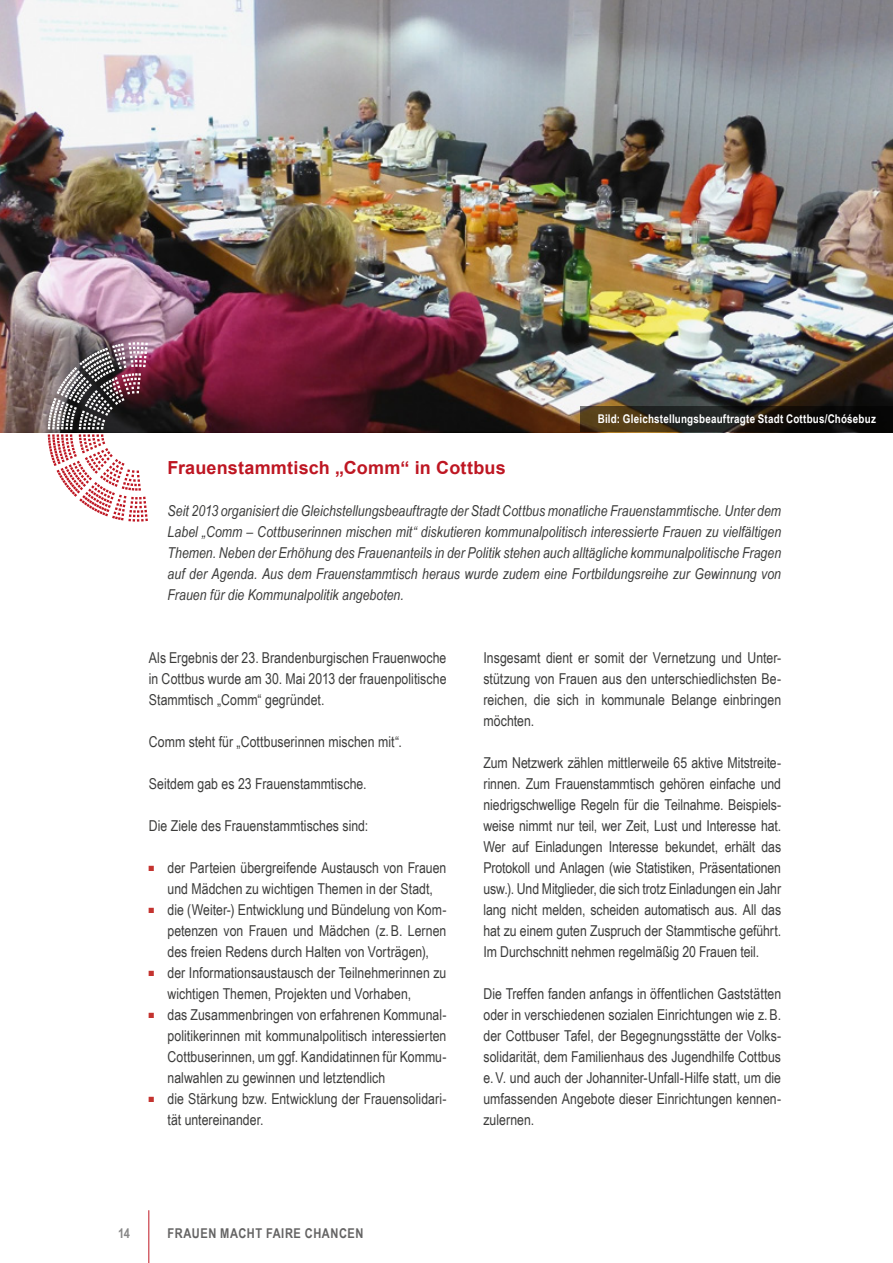
<style>
.page{position:relative;width:893px;height:1263px;background:#fff}
.page>*{position:absolute;margin:0;border:0;box-sizing:border-box;transform-origin:0 0}
.H1_1{font:700 18px "Arial";letter-spacing:.01em;color:#be1622}
.t1{font:15px/21px "Arial Narrow";color:#3c3c3b;text-align:justify}
.Zusammenfassung{font:italic 15px/21px "Arial Narrow";letter-spacing:.005em;color:#3c3c3b;text-align:justify}
.t2{font:700 13.5px "Arial Narrow";letter-spacing:.04em;color:#646363}
.t3{font:700 13.5px "Arial Narrow";color:#878787}
.t4{font:700 12px "Arial Narrow";letter-spacing:.015em;color:#fff}
.s1{font-size:11.25px;color:#c4332f}
</style>
<div class="page">
<hr style="left:148px;top:1210px;width:1px;height:53px;background:#be1622">
<img style="left:0;top:0;width:893px;height:432px">
<svg style="left:581px;top:406px;width:312px;height:25px;background:#231d13"></svg>
<svg style="left:48px;top:342px;width:100px;height:180px"></svg>
<p class="t4" style="left:598px;top:410px;width:280px">Bild: Gleichstellungsbeauftragte Stadt Cottbus/Chóśebuz</p>
<p class="H1_1" style="left:168px;top:455px;width:340px">Frauenstammtisch „Comm“ in Cottbus</p>
<p class="Zusammenfassung" style="left:168px;top:500px;width:615px">Seit 2013 organisiert die Gleichstellungsbeauftragte der Stadt Cottbus monatliche Frauenstammtische. Unter dem Label „Comm – Cottbuserinnen mischen mit“ diskutieren kommunalpolitisch interessierte Frauen zu vielfältigen Themen. Neben der Erhöhung des Frauenanteils in der Politik stehen auch alltägliche kommunalpolitische Fragen auf der Agenda. Aus dem Frauenstammtisch heraus wurde zudem eine Fortbildungsreihe zur Gewinnung von Frauen für die Kommunalpolitik angeboten.</p>
<p class="t1" style="left:149px;top:647px;width:299px">Als Ergebnis der 23. Brandenburgischen Frauenwoche in Cottbus wurde am 30. Mai 2013 der frauenpolitische Stammtisch „Comm“ gegründet.</p>
<p class="t1" style="left:149px;top:731px;width:255px">Comm steht für „Cottbuserinnen mischen mit“.</p>
<p class="t1" style="left:149px;top:773px;width:219px">Seitdem gab es 23 Frauenstammtische.</p>
<p class="t1" style="left:149px;top:815px;width:221px">Die Ziele des Frauenstammtisches sind:</p>
<p class="t1" style="left:149px;top:857px;width:299px;text-align:center"><span class="s1">■</span> der Parteien übergreifende Austausch von Frauen und Mädchen zu wichtigen Themen in der Stadt,</p>
<p class="t1" style="left:168px;top:899px;width:280px;text-indent:-19px"><span class="s1">■</span> die (Weiter-) Entwicklung und Bündelung von Kom&shy;petenzen von Frauen und Mädchen (z.B. Lernen des freien Redens durch Halten von Vorträgen),</p>
<p class="t1" style="left:168px;top:962px;width:280px;text-indent:-19px"><span class="s1">■</span> der Informationsaustausch der Teilnehmerinnen zu wichtigen Themen, Projekten und Vorhaben,</p>
<p class="t1" style="left:168px;top:1004px;width:280px;text-indent:-19px"><span class="s1">■</span> das Zusammenbringen von erfahrenen Kommunal&shy;politikerinnen mit kommunalpolitisch interessierten Cottbuserinnen, um ggf. Kandidatinnen für Kommu&shy;nalwahlen zu gewinnen und letztendlich</p>
<p class="t1" style="left:168px;top:1088px;width:280px;text-indent:-19px"><span class="s1">■</span> die Stärkung bzw. Entwicklung der Frauensolidari&shy;tät untereinander.</p>
<p class="t1" style="left:483px;top:647px;width:299px">Insgesamt dient er somit der Vernetzung und Unter&shy;stützung von Frauen aus den unterschiedlichsten Be&shy;reichen, die sich in kommunale Belange einbringen möchten.</p>
<p class="t1" style="left:483px;top:752px;width:299px">Zum Netzwerk zählen mittlerweile 65 aktive Mitstreite&shy;rinnen. Zum Frauenstammtisch gehören einfache und niedrigschwellige Regeln für die Teilnahme. Beispiels&shy;weise nimmt nur teil, wer Zeit, Lust und Interesse hat.<br>Wer auf Einladungen Interesse bekundet, erhält das Protokoll und Anlagen (wie Statistiken, Präsentationen usw.). Und Mitglieder, die sich trotz Einladungen ein Jahr lang nicht melden, scheiden automatisch aus. All das hat zu einem guten Zuspruch der Stammtische geführt.<br>Im Durchschnitt nehmen regelmäßig 20 Frauen teil.</p>
<p class="t1" style="left:483px;top:983px;width:299px">Die Treffen fanden anfangs in öffentlichen Gaststätten oder in verschiedenen sozialen Einrichtungen wie z.B. der Cottbuser Tafel, der Begegnungsstätte der Volks&shy;solidarität, dem Familienhaus des Jugendhilfe Cottbus e.V. und auch der Johanniter-Unfall-Hilfe statt, um die umfassenden Angebote dieser Einrichtungen kennen&shy;zulernen.</p>
<p class="t3" style="left:118px;top:1223px;width:14px">14</p>
<p class="t2" style="left:168px;top:1223px;width:197px">FRAUEN MACHT FAIRE CHANCEN</p>
</div>
